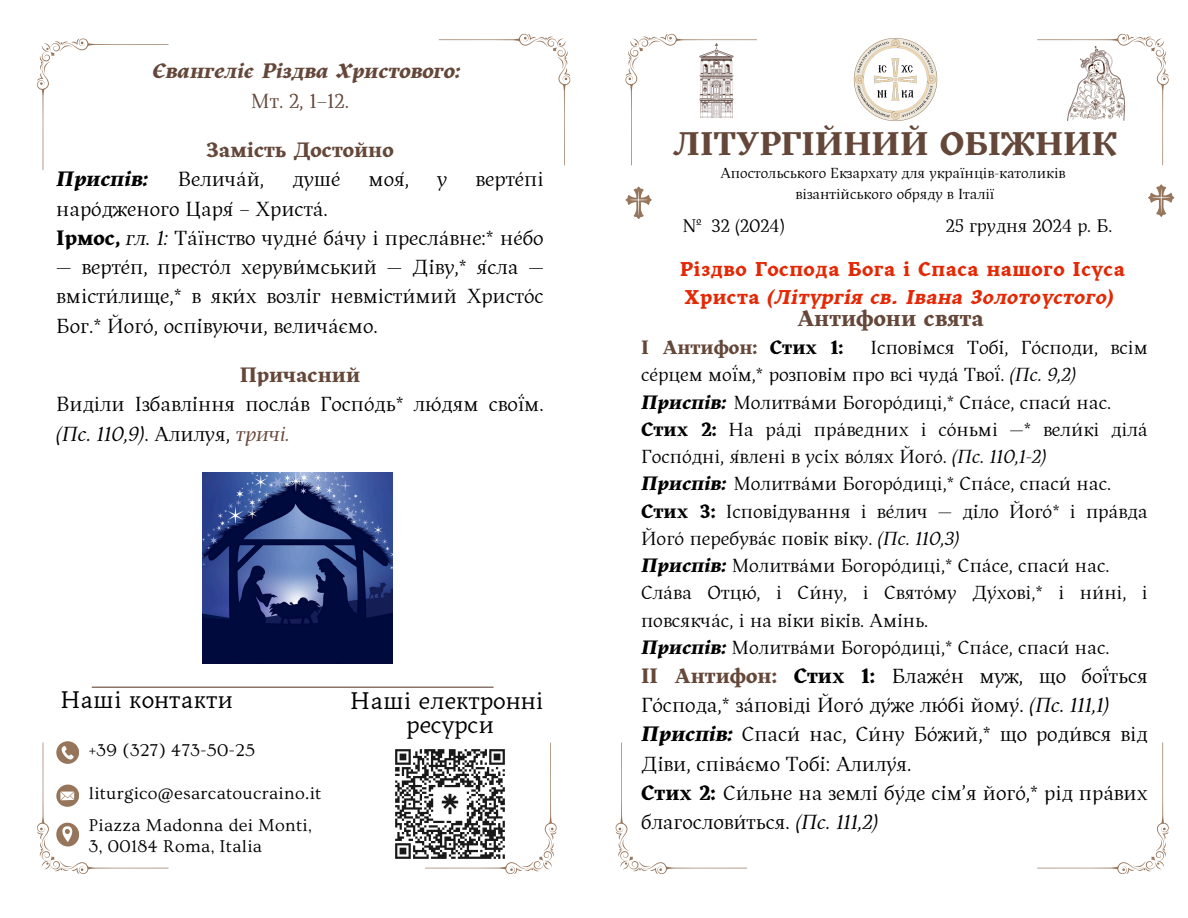
<style>
.page{position:relative;width:1188px;height:918px;background:#fff}
.page>*{position:absolute;margin:0;border:0;box-sizing:border-box;transform-origin:0 0}
.t1{font:700 33px "Kitsch";color:#644739}
.t2{font:24.75px/24.8px "Kitsch Text";color:#000;text-align:center}
.t3{font:700 22.5px "Kitsch";color:#644739}
.t4{font:21px/29.2px "Kitsch";color:#000}
.t5{font:italic 700 21px/29.2px "Kitsch";color:#644739}
.t6{font:700 21px "Kitsch";color:#644739}
.t7{font:italic 700 21px "Kitsch";color:#000}
.t8{font:700 20.25px/28.2px "Kitsch Text";letter-spacing:.02em;color:#e42805}
.t9{font:19.5px/27.3px "Kitsch";color:#000}
.t10{font:700 19.5px "Kitsch";color:#644739}
.t11{font:18.75px "Kitsch";color:#000}
.t12{font:18px/21.3px "Ovo";letter-spacing:.02em;color:#000}
.t13{font:15px "Kitsch";color:#000}
.s1{font-weight:400;font-style:normal}
.s2{font-weight:700}
.s3{font-style:italic}
.s4{font-weight:700;color:#644739}
.s5{font-style:italic;color:#644739}
.s6{color:#000}
.s7{font-weight:700;font-style:italic}
</style>
<div class="page">
<svg style="left:625px;top:186px;width:27px;height:33px"></svg>
<svg style="left:1148px;top:184px;width:27px;height:33px"></svg>
<img style="left:395px;top:749px;width:30px;height:110px">
<svg style="left:37px;top:39px;width:131px;height:131px"></svg>
<svg style="left:625px;top:34px;width:132px;height:131px"></svg>
<svg style="left:439px;top:34px;width:131px;height:131px"></svg>
<svg style="left:1037px;top:34px;width:132px;height:131px"></svg>
<svg style="left:425px;top:743px;width:132px;height:131px"></svg>
<svg style="left:37px;top:741px;width:131px;height:133px"></svg>
<svg style="left:1037px;top:743px;width:132px;height:131px"></svg>
<svg style="left:616px;top:743px;width:131px;height:131px"></svg>
<img style="left:699px;top:43px;width:35px;height:74px">
<img style="left:1067px;top:47px;width:59px;height:74px">
<img style="left:853px;top:38px;width:85px;height:84px">
<hr style="left:92px;top:687px;width:402px;height:1px;background:#644739">
<img style="left:203px;top:473px;width:190px;height:190px">
<h4 class="t5" style="left:251px;top:58px;width:211px;text-indent:-98px">Євангеліє Різдва Христового:<br><span class="s1">Мт. 2, 1–12.</span></h4>
<p class="t6" style="left:206px;top:138px;width:189px">Замість Достойно</p>
<p class="t7" style="left:56px;top:167px;width:93px">Приспів:</p>
<p class="t4" style="left:178px;top:166px;width:88px">Велича́й,</p>
<p class="t4" style="left:292px;top:166px;width:44px">душе́</p>
<p class="t4" style="left:369px;top:166px;width:42px">моя́,</p>
<p class="t4" style="left:437px;top:166px;width:12px">у</p>
<p class="t4" style="left:476px;top:166px;width:70px">верте́пі</p>
<p class="t4" style="left:56px;top:195px;width:489px">наро́дженого Царя́ – Христа́.<br><span class="s2">Iрмос,</span> <span class="s3">гл. 1:</span> Та́їнство чудне́ ба́чу і пресла́вне:* не́бо</p>
<p class="t4" style="left:56px;top:254px;width:489px;text-align:justify">— верте́п, престо́л херуви́мський — Ді́ву,* я́сла — вмісти́лище,* в яки́х возлі́г невмісти́мий Христо́с Бог.* Його́, оспі́вуючи, велича́ємо.</p>
<p class="t4" style="left:56px;top:362px;width:489px;text-indent:183px"><span class="s4">Причасний<br></span>Виділи Ізбавлі́ння посла́в Госпо́дь* лю́дям свої́м. <span class="s3">(Пс. 110,9)</span>. Алилуя, <span class="s5">тричі.</span></p>
<p class="t2" style="left:60px;top:689px;width:175px">Наші контакти</p>
<p class="t2" style="left:350px;top:690px;width:195px">Наші електронні ресурси</p>
<h2 class="t12" style="left:89px;top:740px;width:168px">+39 (327) 473-50-25</h2>
<p class="t12" style="left:89px;top:783px;width:234px">liturgico@esarcatoucraino.it</p>
<p class="t12" style="left:89px;top:815px;width:224px">Piazza Madonna dei Monti,<br>3, 00184 Roma, Italia</p>
<h4 class="t1" style="left:673px;top:125px;width:445px">ЛІТУРГІЙНИЙ ОБІЖНИК</h4>
<p class="t13" style="left:720px;top:165px;width:346px">Апостольського Екзархату для українців-католиків</p>
<h5 class="t13" style="left:796px;top:185px;width:200px">візантійського обряду в Італії</h5>
<h5 class="t11" style="left:682px;top:215px;width:104px">№ 32 (2024)</h5>
<h5 class="t11" style="left:946px;top:215px;width:168px">25 грудня 2024 р. Б.</h5>
<p class="t8" style="left:680px;top:256px;width:447px">Різдво Господа Бога і Спаса нашого Ісуса<br>Христа <span class="s3">(Літургія св. Івана Золотоустого)</span></p>
<h4 class="t3" style="left:797px;top:305px;width:188px">Антифони свята</h4>
<h4 class="t10" style="left:641px;top:336px;width:204px">І Антифон: <span class="s6">Стих 1:</span></h4>
<h4 class="t9" style="left:641px;top:335px;width:508px;text-indent:230px">Іспові́мся Тобі́, Го́споди, всім се́рцем мої́м,* розпові́м про всі чуда́ Твої́. <span class="s3">(Пс. 9,2)<br></span><span class="s7">Приспів:</span> Молитва́ми Богоро́диці,* Спа́се, спаси́ нас.<br><span class="s2">Стих 2:</span> На ра́ді пра́ведних і со́ньмі —* вели́кі діла́ Госпо́дні, я́влені в усі́х во́лях Його́. <span class="s3">(Пс. 110,1-2)<br></span><span class="s7">Приспів:</span> Молитва́ми Богоро́диці,* Спа́се, спаси́ нас.<br><span class="s2">Стих 3:</span> Іспові́дування і ве́лич — ді́ло Його́* і пра́вда Його́ перебува́є пові́к ві́ку. <span class="s3">(Пс. 110,3)<br></span><span class="s7">Приспів:</span> Молитва́ми Богоро́диці,* Спа́се, спаси́ нас.<br>Сла́ва Отцю́, і Си́ну, і Свято́му Ду́хові,* і ни́ні, і повсякча́с, і на ві́ки вікі́в. Амі́нь.<br><span class="s7">Приспів:</span> Молитва́ми Богоро́диці,* Спа́се, спаси́ нас.</h4>
<h4 class="t4" style="left:641px;top:663px;width:508px"><span class="s4">ІІ Антифон:</span> <span class="s2">Стих 1:</span> Блаже́ н муж, що бої́ться Го́спода,* за́повіді Його́ ду́же лю́бі йому́. <span class="s3">(Пс. 111,1)<br></span><span class="s7">Приспів:</span> Спаси́ нас, Си́ну Бо́жий,* що роди́вся від Ді́ви, співа́ємо Тобі́: Алилу́я.<br><span class="s2">Стих 2:</span> Си́льне на землі́ бу́де сі́м’я його́,* рід пра́вих благослови́ться. <span class="s3">(Пс. 111,2)</span></h4>
</div>
